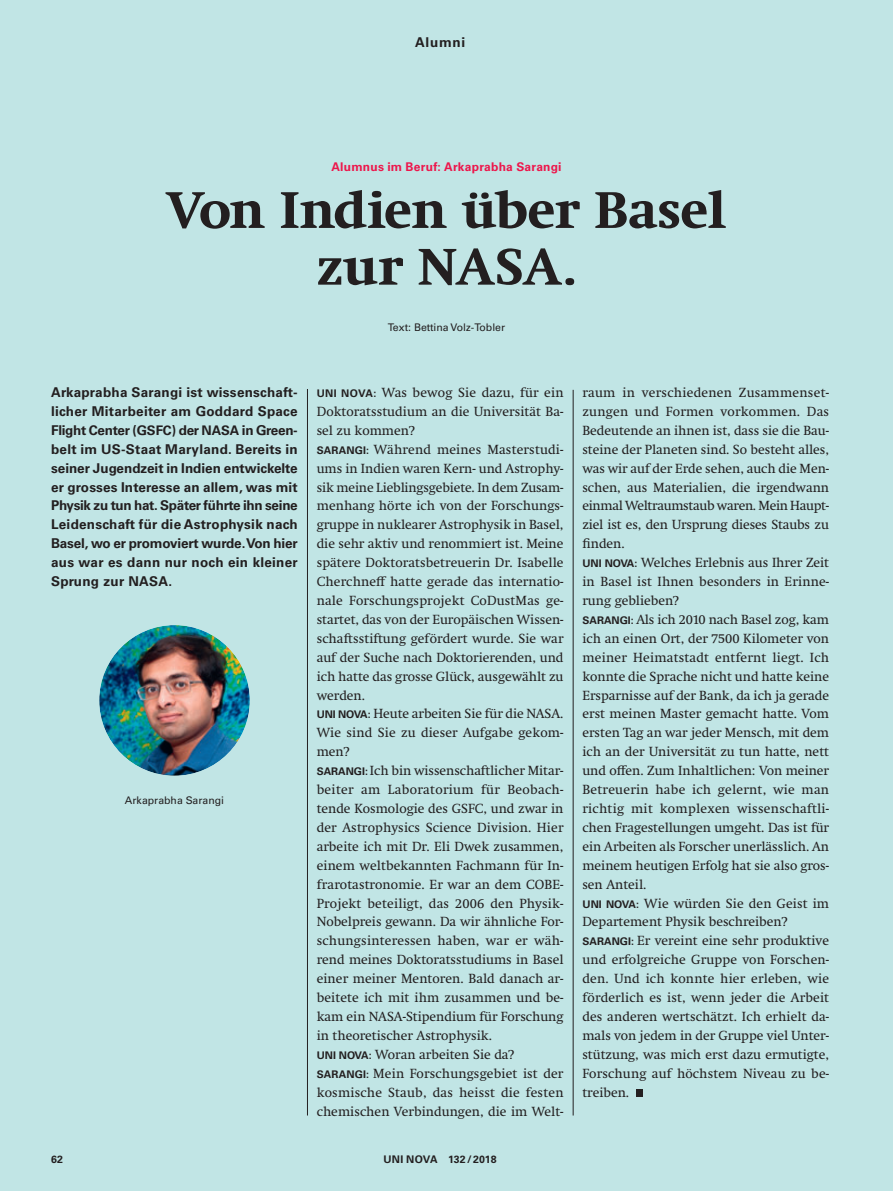
<style>
.page{position:relative;width:893px;height:1191px;background:#c1e5e5}
.page>*{position:absolute;margin:0;border:0;box-sizing:border-box;transform-origin:0 0}
.t1{font:700 52.5px/56.7px "Swift Neue LT Pro";letter-spacing:-.005em;color:#231f20;text-align:center}
.t2{font:13.5px/18.9px "Swift Neue LT Pro";color:#231f20}
.t3{font:700 13.5px/18.9px "Univers LT Std";letter-spacing:.02em;color:#231f20;text-align:justify}
.t4{font:700 12px "Univers LT Std";letter-spacing:.02em;color:#ed164b}
.t5{font:10.5px "Univers LT Std";color:#231f20}
.t6{font:700 10.5px "Univers LT Std";letter-spacing:.02em;color:#231f20}
.s1{font-size:13.2px}
.s2{font-family:"Univers LT Std";font-weight:700;font-size:10.5px}
</style>
<div class="page">
<img style="left:99px;top:625px;width:151px;height:150px;border-radius:50%">
<hr style="left:307px;top:389px;width:1px;height:726px;background:#231f20">
<hr style="left:573px;top:390px;width:1px;height:725px;background:#231f20">
<div style="left:636px;top:1089px;width:7px;height:7px;background:#231f20"></div>
<p class="t3" style="left:415px;top:34px;width:52px">Alumni</p>
<p class="t4" style="left:331px;top:162px;width:232px">Alumnus im Beruf: Arkaprabha Sarangi</p>
<h1 class="t1" style="left:167px;top:186px;width:560px">Von Indien über Basel zur NASA.</h1>
<p class="t5" style="left:388px;top:323px;width:119px">Text: Bettina Volz-Tobler</p>
<p class="t3" style="left:51px;top:384px;width:248px">Arkaprabha Sarangi ist wissenschaft&shy;licher Mitarbeiter am Goddard Space Flight Center <span class="s1">(GSFC)</span> der <span class="s1">NASA</span> in Green&shy;belt im US-Staat Maryland. Bereits in seiner Jugendzeit in Indien entwickelte er grosses Interesse an allem, was mit Physik zu tun hat. Später führte ihn seine Leidenschaft für die Astrophysik nach Basel, wo er promoviert wurde. Von hier aus war es dann nur noch ein kleiner Sprung zur NASA.</p>
<p class="t2" style="left:317px;top:384px;width:248px"><span class="s2">UNI NOVA:</span> Was bewog Sie dazu, für ein Doktoratsstudium an die Universität Ba&shy;sel zu kommen?<br><span class="s2">SARANGI:</span> Während meines Masterstudi&shy;ums in Indien waren Kern- und Astrophy&shy;sik meine Lieblingsgebiete. In dem Zusam&shy;menhang hörte ich von der Forschungs&shy;gruppe in nuklearer Astrophysik in Basel, die sehr aktiv und renommiert ist. Meine spätere Doktoratsbetreuerin Dr. Isabelle Cherchneff hatte gerade das internatio&shy;nale Forschungsprojekt CoDust Mas ge&shy;startet, das von der Europäischen Wissen&shy;schaftsstiftung gefördert wurde. Sie war auf der Suche nach Doktorierenden, und ich hatte das grosse Glück, ausgewählt zu werden.<br><span class="s2">UNI NOVA:</span> Heute arbeiten Sie für die NASA.<br>Wie sind Sie zu dieser Aufgabe gekom&shy;men?<br><span class="s2">SARANGI:</span> Ich bin wissenschaftlicher Mitar&shy;beiter am Laboratorium für Beobach&shy;tende Kosmologie des GSFC, und zwar in der Astrophysics Science Division. Hier arbeite ich mit Dr. Eli Dwek zusammen, einem weltbekannten Fachmann für In&shy;frarotastronomie. Er war an dem COBE-Projekt beteiligt, das 2006 den Physik-Nobelpreis gewann. Da wir ähnliche For&shy;schungsinteressen haben, war er wäh&shy;rend meines Doktoratsstudiums in Basel einer meiner Mentoren. Bald danach ar&shy;beitete ich mit ihm zusammen und be&shy;kam ein NASA-Stipendium für Forschung in theoretischer Astrophysik.<br><span class="s2">UNI NOVA:</span> Woran arbeiten Sie da?<br><span class="s2">SARANGI:</span> Mein Forschungsgebiet ist der kosmische Staub, das heisst die festen chemischen Verbindungen, die im Welt-</p>
<p class="t2" style="left:582px;top:384px;width:248px">raum in verschiedenen Zusammenset&shy;zungen und Formen vorkommen. Das Bedeutende an ihnen ist, dass sie die Bau&shy;steine der Planeten sind. So besteht alles, was wir auf der Erde sehen, auch die Men&shy;schen, aus Materialien, die irgendwann einmal Weltraumstaub waren. Mein Haupt&shy;ziel ist es, den Ursprung dieses Staubs zu finden.<br><span class="s2">UNI NOVA:</span> Welches Erlebnis aus Ihrer Zeit in Basel ist Ihnen besonders in Erinne&shy;rung geblieben?<br><span class="s2">SARANGI:</span> Als ich 2010 nach Basel zog, kam ich an einen Ort, der 7500 Kilometer von meiner Heimatstadt entfernt liegt. Ich konnte die Sprache nicht und hatte keine Ersparnisse auf der Bank, da ich ja gerade erst meinen Master gemacht hatte. Vom ersten Tag an war jeder Mensch, mit dem ich an der Universität zu tun hatte, nett und offen. Zum Inhaltlichen: Von meiner Betreuerin habe ich gelernt, wie man richtig mit komplexen wissenschaftli&shy;chen Fragestellungen umgeht. Das ist für ein Arbeiten als Forscher unerlässlich. An meinem heutigen Erfolg hat sie also gros&shy;sen Anteil.<br><span class="s2">UNI NOVA:</span> Wie würden Sie den Geist im Departement Physik beschreiben?<br><span class="s2">SARANGI:</span> Er vereint eine sehr produktive und erfolgreiche Gruppe von Forschen&shy;den. Und ich konnte hier erleben, wie förderlich es ist, wenn jeder die Arbeit des anderen wertschätzt. Ich erhielt da&shy;mals von jedem in der Gruppe viel Unter&shy;stützung, was mich erst dazu ermutigte, Forschung auf höchstem Niveau zu be&shy;treiben.</p>
<p class="t5" style="left:125px;top:795px;width:101px">Arkaprabha Sarangi</p>
<p class="t6" style="left:51px;top:1154px;width:14px">62</p>
<p class="t6" style="left:384px;top:1154px;width:114px">UNI NOVA 132 / 2018</p>
</div>
